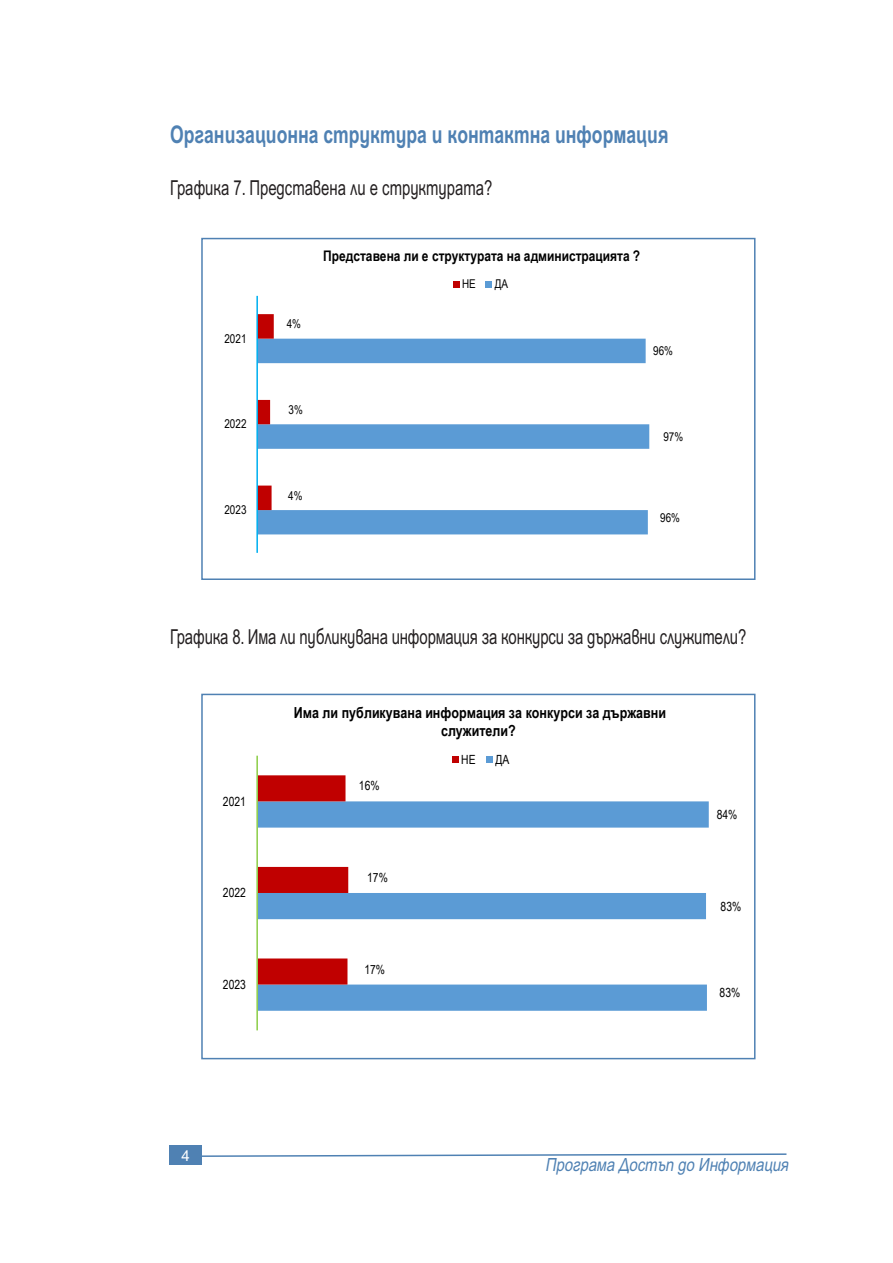
<style>
.page{position:relative;width:893px;height:1263px;background:#fff}
.page>*{position:absolute;margin:0;border:0;box-sizing:border-box;transform-origin:0 0}
.body{font:700 24.3px "SP Ariel";color:#4f81b3;scale:.72 1}
.body-2{font:20.7px "SP Ariel";letter-spacing:-.01em;color:#231f20;scale:.72 1}
.t1{font:italic 18.15px "SP Ariel";color:#4f81b3;scale:.82 1}
.t2{font:700 15.3px/17.4px "Arial Narrow";color:#000;text-align:center}
.t3{font:15px "SP Ariel";color:#fff}
.t4{font:700 14.55px "Arial Narrow";color:#000}
.t5{font:12.6px "Arial Narrow";color:#000}
.t6{font:12.15px "Arial Narrow";color:#000}
</style>
<div class="page">
<svg style="left:202px;top:1153px;width:585px;height:4px"></svg>
<div style="left:169px;top:1145px;width:33px;height:20px;background:#4f81b3"></div>
<svg style="left:258px;top:339px;width:391px;height:195px"></svg>
<svg style="left:258px;top:314px;width:16px;height:196px"></svg>
<hr style="left:256px;top:296px;width:2px;height:257px;background:#00b0f0">
<svg style="left:453px;top:281px;width:6px;height:6px"></svg>
<svg style="left:486px;top:281px;width:6px;height:6px"></svg>
<div style="left:201px;top:238px;width:554px;height:342px;border:2px solid #4f81b3"></div>
<svg style="left:258px;top:801px;width:451px;height:210px"></svg>
<svg style="left:258px;top:775px;width:90px;height:209px"></svg>
<hr style="left:256px;top:756px;width:2px;height:274px;background:#92d050">
<div style="left:452px;top:756px;width:6px;height:7px;background:#c00000"></div>
<div style="left:486px;top:756px;width:7px;height:7px;background:#5b9bd5"></div>
<div style="left:201px;top:694px;width:554px;height:365px;border:2px solid #4f81b3"></div>
<p class="body" style="left:170px;top:121px;width:694px">Организационна структура и контактна информация</p>
<p class="body-2" style="left:170px;top:177px;width:449px">Графика 7. Представена ли е структурата?</p>
<p class="t6" style="left:224px;top:329px;width:24px">2021</p>
<p class="t6" style="left:224px;top:415px;width:24px">2022</p>
<p class="t6" style="left:224px;top:501px;width:24px">2023</p>
<p class="t6" style="left:287px;top:315px;width:16px">4%</p>
<p class="t6" style="left:289px;top:401px;width:16px">3%</p>
<p class="t6" style="left:288px;top:487px;width:16px">4%</p>
<p class="t4" style="left:323px;top:245px;width:319px">Представена ли е структурата на администрацията ?</p>
<p class="t6" style="left:462px;top:275px;width:15px">НЕ</p>
<p class="t6" style="left:495px;top:275px;width:15px">ДА</p>
<p class="t6" style="left:653px;top:342px;width:21px">96%</p>
<p class="t6" style="left:663px;top:428px;width:21px">97%</p>
<p class="t6" style="left:660px;top:509px;width:21px">96%</p>
<p class="body-2" style="left:170px;top:625px;width:802px">Графика 8. Има ли публикувана информация за конкурси за държавни служители?</p>
<p class="t2" style="left:294px;top:703px;width:374px">Има ли публикувана информация за конкурси за държавни служители?</p>
<p class="t5" style="left:461px;top:750px;width:16px">НЕ</p>
<p class="t5" style="left:495px;top:750px;width:15px">ДА</p>
<p class="t5" style="left:223px;top:792px;width:25px">2021</p>
<p class="t5" style="left:223px;top:883px;width:25px">2022</p>
<p class="t5" style="left:223px;top:975px;width:25px">2023</p>
<p class="t3" style="left:181px;top:1147px;width:10px">4</p>
<p class="t5" style="left:359px;top:776px;width:22px">16%</p>
<p class="t5" style="left:367px;top:868px;width:22px">17%</p>
<p class="t5" style="left:364px;top:960px;width:22px">17%</p>
<p class="t5" style="left:717px;top:805px;width:22px">84%</p>
<p class="t5" style="left:721px;top:897px;width:22px">83%</p>
<p class="t5" style="left:719px;top:984px;width:22px">83%</p>
<p class="t1" style="left:545px;top:1155px;width:298px">Програма Достъп до Информация</p>
</div>
